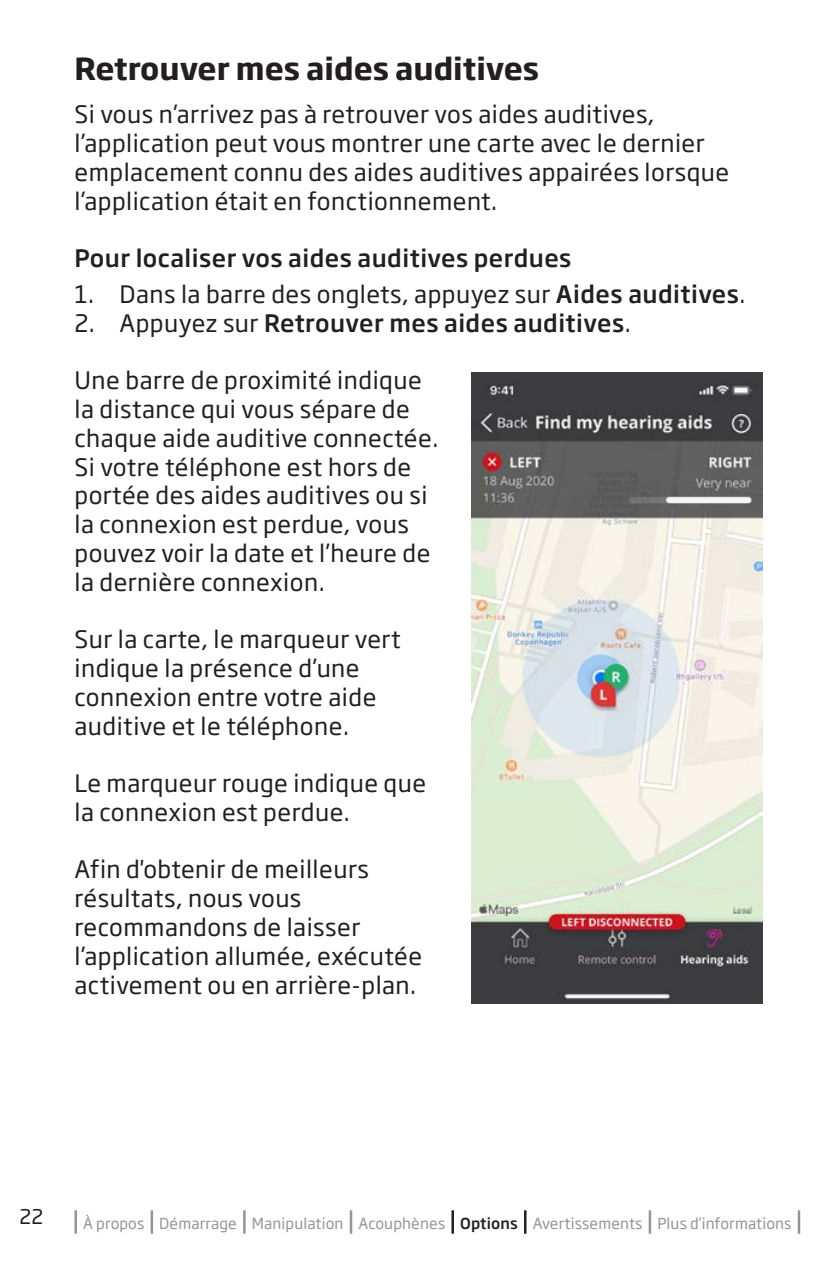
<style>
.page{position:relative;width:837px;height:1262px;background:#fff}
.page>*{position:absolute;margin:0;border:0;box-sizing:border-box;transform-origin:0 0}
.t1{font:700 30px "Soho Gothic Pro";color:#231f20}
.t2{font:23.75px/28.8px "Soho Gothic Pro";letter-spacing:.02em;color:#231f20}
.t3{font:500 23.75px "Soho Gothic Pro";letter-spacing:.02em;color:#231f20}
.t4{font:20px "Soho Gothic Pro";color:#231f20}
.t5{font:15px "Soho Gothic Pro";letter-spacing:.01em;color:#939598}
.s1{font-weight:500}
.s2{font-weight:400}
.s3{font-weight:500;color:#231f20}
</style>
<div class="page">
<img style="left:471px;top:373px;width:291px;height:630px">
<hr style="left:74px;top:1210px;width:3px;height:23px;background:#939598">
<hr style="left:150px;top:1210px;width:3px;height:23px;background:#939598">
<hr style="left:243px;top:1210px;width:2px;height:23px;background:#939598">
<hr style="left:349px;top:1210px;width:3px;height:23px;background:#939598">
<hr style="left:451px;top:1210px;width:3px;height:23px;background:#231f20">
<hr style="left:524px;top:1210px;width:2px;height:23px;background:#231f20">
<hr style="left:648px;top:1210px;width:3px;height:23px;background:#939598">
<hr style="left:797px;top:1210px;width:2px;height:23px;background:#939598">
<p class="t1" style="left:74px;top:45px;width:466px">Retrouver mes aides auditives</p>
<p class="t2" style="left:74px;top:99px;width:656px">Si vous n’arrivez pas à retrouver vos aides auditives, l’application peut vous montrer une carte avec le dernier emplacement connu des aides auditives appairées lorsque l’application était en fonctionnement.</p>
<p class="t3" style="left:74px;top:240px;width:498px">Pour localiser vos aides auditives perdues</p>
<p class="t2" style="left:74px;top:279px;width:672px">1. Dans la barre des onglets, appuyez sur <span class="s1">Aides auditives</span>.</p>
<p class="t3" style="left:74px;top:304px;width:557px"><span class="s2">2. Appuyez sur</span> Retrouver mes aides auditives<span class="s2">.</span></p>
<p class="t2" style="left:74px;top:365px;width:365px">Une barre de proximité indique la distance qui vous sépare de chaque aide auditive connectée.<br>Si votre téléphone est hors de portée des aides auditives ou si la connexion est perdue, vous pouvez voir la date et l’heure de la dernière connexion.</p>
<p class="t2" style="left:74px;top:624px;width:327px">Sur la carte, le marqueur vert indique la présence d’une connexion entre votre aide auditive et le téléphone.</p>
<p class="t2" style="left:74px;top:767px;width:353px">Le marqueur rouge indique que la connexion est perdue.</p>
<p class="t2" style="left:74px;top:854px;width:349px">Afin d'obtenir de meilleurs résultats, nous vous recommandons de laisser l’application allumée, exécutée activement ou en arrière-plan.</p>
<p class="t4" style="left:20px;top:1201px;width:25px">22</p>
<p class="t5" style="left:83px;top:1211px;width:709px">À propos Démarrage Manipulation Acouphènes <span class="s3">Options</span> Avertissements Plus d’informations</p>
</div>
